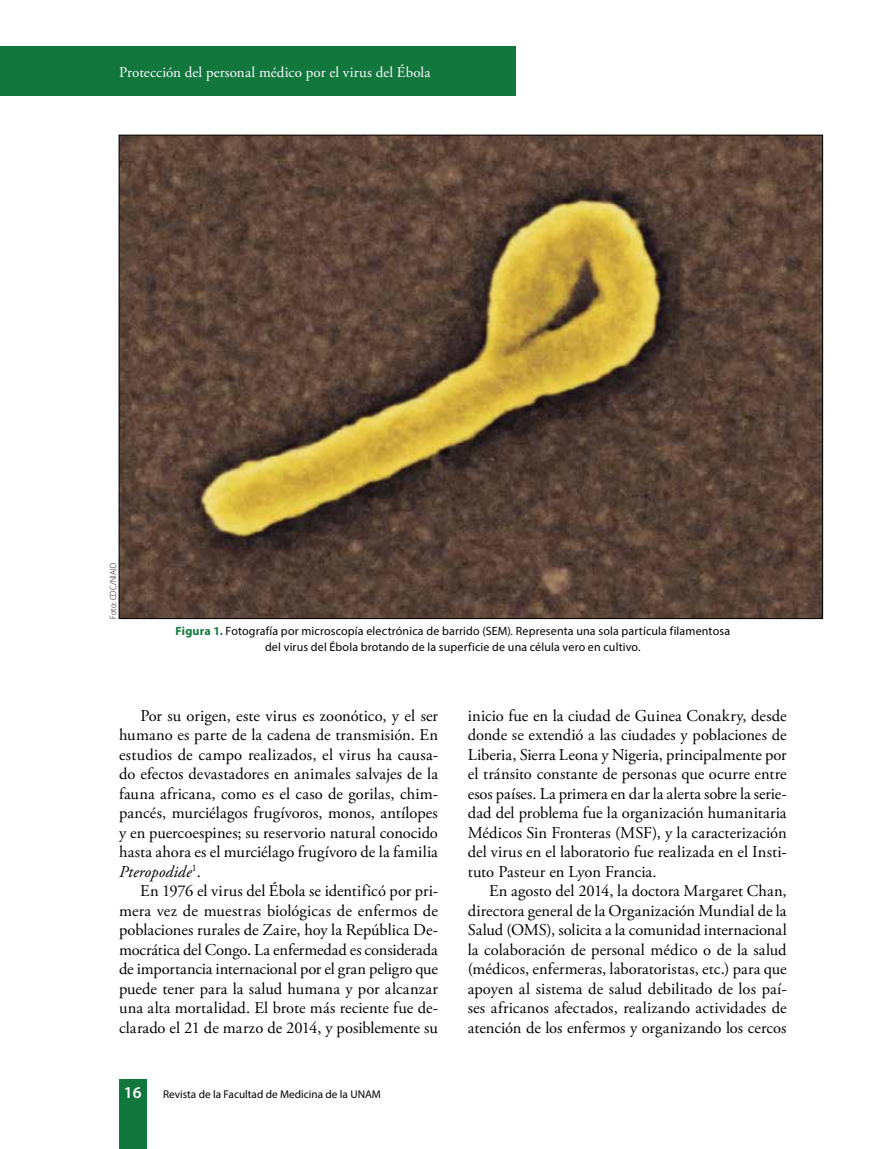
<style>
.page{position:relative;width:893px;height:1149px;background:#fff}
.page>*{position:absolute;margin:0;border:0;box-sizing:border-box;transform-origin:0 0}
.t1{font:16.5px/19.5px "Adobe Garamond Pro";letter-spacing:.005em;color:#000;text-align:justify}
.t2{font:600 16.5px "Myriad Pro";color:#fff}
.t3{font:15px "Adobe Garamond Pro";letter-spacing:.01em;color:#fff}
.t4{font:12px/16.5px "Myriad Pro";letter-spacing:.015em;color:#000;text-align:center}
.t5{font:11.25px "Myriad Pro";color:#000}
.t6{font:300 9px "Myriad Pro";letter-spacing:.015em;color:#000;scale:.9 1}
.s1{font-weight:700;color:#12773d}
.s2{font-style:italic}
</style>
<div class="page">
<div style="left:0;top:47px;width:516px;height:49px;background:#12773d"></div>
<div style="left:119px;top:1079px;width:28px;height:69px;background:#12773d"></div>
<img style="left:121px;top:137px;width:700px;height:479px">
<p class="t3" style="left:119px;top:63px;width:313px">Protección del personal médico por el virus del Ébola</p>
<p class="t6" style="left:108px;top:618px;width:63px;rotate:-90deg">Foto: CDC/NIAID</p>
<p class="t4" style="left:176px;top:622px;width:556px"><span class="s1">Figura 1.</span> Fotografía por microscopía electrónica de barrido (SEM). Representa una sola partícula filamentosa del virus del Ébola brotando de la superficie de una célula vero en cultivo.</p>
<p class="t1" style="left:119px;top:706px;width:321px;text-indent:21px">Por su origen, este virus es zoonótico, y el ser humano es parte de la cadena de transmisión. En estudios de campo realizados, el virus ha causa&shy;do efectos devastadores en animales salvajes de la fauna africana, como es el caso de gorilas, chim&shy;pancés, murciélagos frugívoros, monos, antílopes y en puercoespines; su reservorio natural conocido hasta ahora es el murciélago frugívoro de la familia <span class="s2">Pteropodide</span><sup>1</sup>.</p>
<p class="t1" style="left:119px;top:881px;width:320px;text-indent:21px">En 1976 el virus del Ébola se identificó por pri&shy;mera vez de muestras biológicas de enfermos de poblaciones rurales de Zaire, hoy la República De&shy;mocrática del Congo. La enfermedad es considerada de importancia internacional por el gran peligro que puede tener para la salud humana y por alcanzar una alta mortalidad. El brote más reciente fue de&shy;clarado el 21 de marzo de 2014, y posiblemente su</p>
<p class="t2" style="left:116px;top:1081px;width:27px">1616</p>
<p class="t5" style="left:163px;top:1086px;width:219px">Revista de la Facultad de Medicina de la UNAM</p>
<p class="t1" style="left:468px;top:706px;width:320px">inicio fue en la ciudad de Guinea Conakry, desde donde se extendió a las ciudades y poblaciones de Liberia, Sierra Leona y Nigeria, principalmente por el tránsito constante de personas que ocurre entre esos países. La primera en dar la alerta sobre la serie&shy;dad del problema fue la organización humanitaria Médicos Sin Fronteras (MSF), y la caracterización del virus en el laboratorio fue realizada en el Insti&shy;tuto Pasteur en Lyon Francia.</p>
<p class="t1" style="left:468px;top:881px;width:320px;text-indent:21px">En agosto del 2014, la doctora Margaret Chan, directora general de la Organización Mundial de la Salud (OMS), solicita a la comunidad internacional la colaboración de personal médico o de la salud (médicos, enfermeras, laboratoristas, etc.) para que apoyen al sistema de salud debilitado de los paí&shy;ses africanos afectados, realizando actividades de atención de los enfermos y organizando los cercos</p>
</div>
